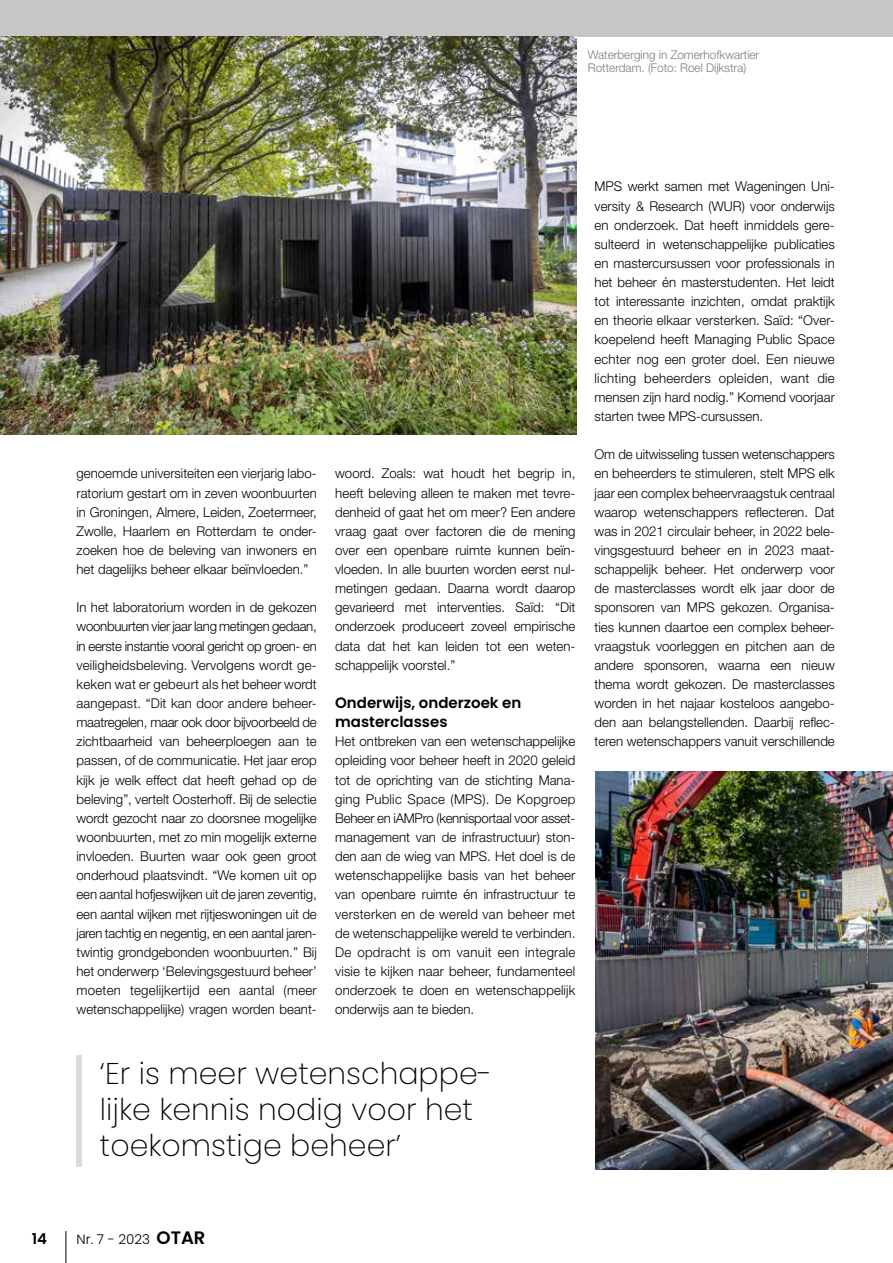
<style>
.page{position:relative;width:893px;height:1263px;background:#fff}
.page>*{position:absolute;margin:0;border:0;box-sizing:border-box;transform-origin:0 0}
.t1{font:200 30px/36px "Poppins";color:#000}
.t2{font:600 15px/19.2px "Poppins";color:#000}
.t3{font:300 13.5px/19.2px "Helvetica Neue LT Std";color:#000;text-align:justify}
.t4{font:300 13.5px "Poppins";color:#000}
.t5{font:300 13.35px "Helvetica Neue LT Std";letter-spacing:-.02em;color:#000}
.t6{font:300 12px/13.5px "Helvetica Neue LT Std";color:#7b7b7b}
.s1{font-weight:600;font-size:18px}
</style>
<div class="page">
<hr style="left:66px;top:1231px;width:1px;height:32px;background:#000">
<div style="left:0;top:0;width:893px;height:36px;background:#c6c6c6"></div>
<div style="left:77px;top:1055px;width:5px;height:112px;background:#dcdcdc"></div>
<img style="left:0;top:36px;width:576px;height:398px">
<img style="left:595px;top:772px;width:298px;height:397px">
<p class="t6" style="left:588px;top:47px;width:173px">Waterberging in Zomerhofkwartier<br>Rotterdam. (Foto: Roel Dijkstra)</p>
<p class="t2" style="left:32px;top:1229px;width:17px">14</p>
<p class="t3" style="left:77px;top:464px;width:242px">genoemde universiteiten een vierjarig labo&shy;ratorium gestart om in zeven woonbuurten in Groningen, Almere, Leiden, Zoetermeer, Zwolle, Haarlem en Rotterdam te onder&shy;zoeken hoe de beleving van inwoners en het dagelijks beheer elkaar beïnvloeden.”</p>
<p class="t3" style="left:77px;top:598px;width:242px">In het laboratorium worden in de gekozen woonbuurten vier jaar lang metingen gedaan, in eerste instantie vooral gericht op groen- en veiligheidsbeleving. Vervolgens wordt ge&shy;keken wat er gebeurt als het beheer wordt aangepast. “Dit kan door andere beheer&shy;maatregelen, maar ook door bijvoorbeeld de zichtbaarheid van beheerploegen aan te passen, of de communicatie. Het jaar erop kijk je welk effect dat heeft gehad op de beleving”, vertelt Oosterhoff. Bij de selectie wordt gezocht naar zo doorsnee mogelijke woonbuurten, met zo min mogelijk externe invloeden. Buurten waar ook geen groot onderhoud plaatsvindt. “We komen uit op een aantal hofjeswijken uit de jaren zeventig, een aantal wijken met rijtjeswoningen uit de</p>
<p class="t5" style="left:77px;top:925px;width:242px">jaren tachtig en negentig, en een aantal jaren-</p>
<p class="t3" style="left:77px;top:942px;width:242px">twintig grondgebonden woonbuurten.’’ Bij het onderwerp ‘Belevingsgestuurd beheer’ moeten tegelijkertijd een aantal (meer wetenschappelijke) vragen worden beant-</p>
<p class="t3" style="left:335px;top:464px;width:242px">woord. Zoals: wat houdt het begrip in, heeft beleving alleen te maken met tevre&shy;denheid of gaat het om meer? Een andere vraag gaat over factoren die de mening over een openbare ruimte kunnen beïn&shy;vloeden. In alle buurten worden eerst nul&shy;metingen gedaan. Daarna wordt daarop gevarieerd met interventies. Saïd: “Dit onderzoek produceert zoveel empirische data dat het kan leiden tot een weten&shy;schappelijk voorstel.”</p>
<p class="t2" style="left:335px;top:693px;width:188px">Onderwijs, onderzoek en masterclasses</p>
<p class="t3" style="left:335px;top:732px;width:242px">Het ontbreken van een wetenschappelijke opleiding voor beheer heeft in 2020 geleid tot de oprichting van de stichting Mana&shy;ging Public Space (MPS). De Kopgroep Beheer en iAMPro (kennisportaal voor asset&shy;management van de infrastructuur) ston&shy;den aan de wieg van MPS. Het doel is de wetenschappelijke basis van het beheer van openbare ruimte én infrastructuur te versterken en de wereld van beheer met de wetenschappelijke wereld te verbinden.<br>De opdracht is om vanuit een integrale visie te kijken naar beheer, fundamenteel onderzoek te doen en wetenschappelijk onderwijs aan te bieden.</p>
<h1 class="t1" style="left:100px;top:1056px;width:394px">‘Er is meer wetenschappe&shy;lijke kennis nodig voor het toekomstige beheer’</h1>
<p class="t3" style="left:595px;top:177px;width:242px">MPS werkt samen met Wageningen Uni&shy;versity &amp; Research (WUR) voor onderwijs en onderzoek. Dat heeft inmiddels gere&shy;sulteerd in wetenschappelijke publicaties en mastercursussen voor professionals in het beheer én masterstudenten. Het leidt tot interessante inzichten, omdat praktijk en theorie elkaar versterken. Saïd: “Over&shy;koepelend heeft Managing Public Space echter nog een groter doel. Een nieuwe lichting beheerders opleiden, want die mensen zijn hard nodig.” Komend voorjaar starten twee MPS-cursussen.</p>
<p class="t3" style="left:595px;top:445px;width:242px">Om de uitwisseling tussen wetenschappers en beheerders te stimuleren, stelt MPS elk jaar een complex beheervraagstuk centraal waarop wetenschappers reflecteren. Dat was in 2021 circulair beheer, in 2022 bele&shy;vingsgestuurd beheer en in 2023 maat&shy;schappelijk beheer. Het onderwerp voor de masterclasses wordt elk jaar door de sponsoren van MPS gekozen. Organisa&shy;ties kunnen daartoe een complex beheer&shy;vraagstuk voorleggen en pitchen aan de andere sponsoren, waarna een nieuw thema wordt gekozen. De masterclasses worden in het najaar kosteloos aangebo&shy;den aan belangstellenden. Daarbij reflec&shy;teren wetenschappers vanuit verschillende</p>
<p class="t4" style="left:77px;top:1231px;width:130px">Nr. 7 - 2023 <span class="s1">OTAR</span></p>
</div>
